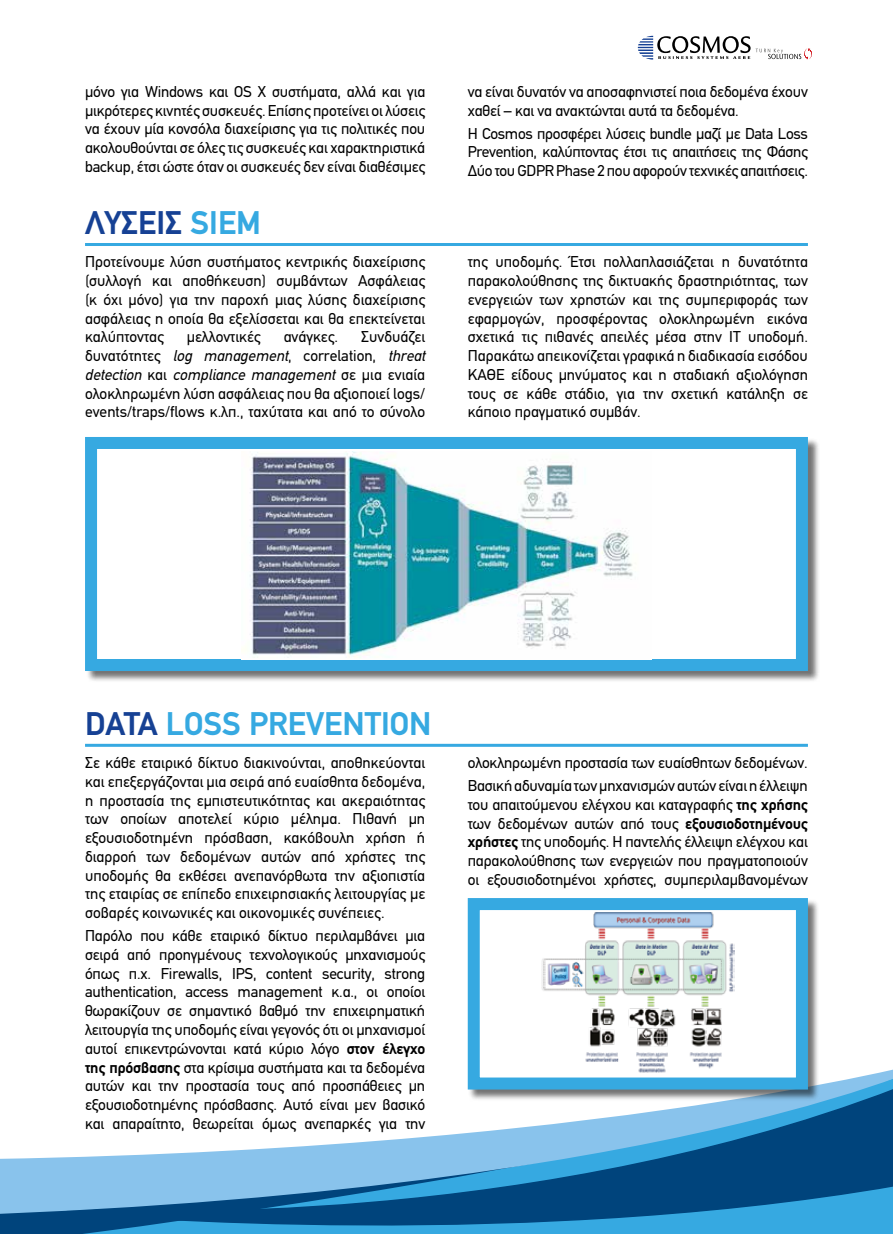
<style>
.page{position:relative;width:893px;height:1234px;background:#fff}
.page>*{position:absolute;margin:0;border:0;box-sizing:border-box;transform-origin:0 0}
.t1{font:700 33px "PF Din Text";color:#36a9e1}
.t2{font:700 33px "PF Din Text";color:#164194}
.t3{font:15.75px/18.8px "PF Din Text";letter-spacing:-.01em;color:#000;text-align:justify}
.s1{color:#36a9e1}
.s2{font-style:italic}
.s3{color:#164194}
.s4{font-weight:700}
</style>
<div class="page">
<svg style="left:0;top:1043px;width:468px;height:190px"></svg>
<svg style="left:0;top:1058px;width:893px;height:162px"></svg>
<svg style="left:72px;top:1070px;width:821px;height:163px"></svg>
<hr style="left:85px;top:243px;width:723px;height:3px;background:#36a9e1">
<hr style="left:85px;top:743px;width:723px;height:3px;background:#36a9e1">
<div style="left:86px;top:438px;width:734px;height:244px;background:#000;opacity:.55"></div>
<div style="left:85px;top:437px;width:723px;height:234px;background:#fff;border:12px solid #36a9e1"></div>
<img style="left:241px;top:452px;width:411px;height:207px">
<div style="left:469px;top:898px;width:351px;height:203px;background:#000;opacity:.55"></div>
<div style="left:468px;top:897px;width:340px;height:192px;background:#fff;border:12px solid #36a9e1"></div>
<img style="left:541px;top:912px;width:194px;height:161px">
<svg style="left:638px;top:36px;width:174px;height:24px"></svg>
<p class="t3" style="left:85px;top:82px;width:342px">μόνο για Windows και OS X συστήματα, αλλά και για μικρότερες κινητές συσκευές. Επίσης προτείνει οι λύσεις να έχουν μία κονσόλα διαχείρισης για τις πολιτικές που ακολουθούνται σε όλες τις συσκευές και χαρακτηριστικά backup, έτσι ώστε όταν οι συσκευές δεν είναι διαθέσιμες</p>
<p class="t3" style="left:468px;top:82px;width:342px">να είναι δυνατόν να αποσαφηνιστεί ποια δεδομένα έχουν χαθεί – και να ανακτώνται αυτά τα δεδομένα.</p>
<p class="t3" style="left:468px;top:124px;width:342px">Η Cosmos προσφέρει λύσεις bundle μαζί με Data Loss Prevention, καλύπτοντας έτσι τις απαιτήσεις της Φάσης Δύο του GDPR Phase 2 που αφορούν τεχνικές απαιτήσεις.</p>
<h1 class="t2" style="left:85px;top:203px;width:177px">ΛΥΣΕΙΣ <span class="s1">SIEM</span></h1>
<p class="t3" style="left:85px;top:252px;width:342px">Προτείνουμε λύση συστήματος κεντρικής διαχείρισης (συλλογή και αποθήκευση) συμβάντων Ασφάλειας (κ όχι μόνο) για την παροχή μιας λύσης διαχείρισης ασφάλειας η οποία θα εξελίσσεται και θα επεκτείνεται καλύπτοντας</p>
<p class="t3" style="left:85px;top:327px;width:342px;text-indent:276px">Συνδυάζει δυνατότητες <span class="s2">log management</span>, correlation, <span class="s2">threat detection</span> και <span class="s2">compliance management</span> σε μια ενιαία ολοκληρωμένη λύση ασφάλειας που θα αξιοποιεί logs/ events/traps/flows κ.λπ., ταχύτατα και από το σύνολο</p>
<p class="t3" style="left:187px;top:327px;width:75px">μελλοντικές</p>
<p class="t3" style="left:284px;top:327px;width:56px">ανάγκες.</p>
<p class="t3" style="left:468px;top:252px;width:342px">της υποδομής. Έτσι πολλαπλασιάζεται η δυνατότητα παρακολούθησης της δικτυακής δραστηριότητας, των ενεργειών των χρηστών και της συμπεριφοράς των εφαρμογών, προσφέροντας ολοκληρωμένη εικόνα σχετικά τις πιθανές απειλές μέσα στην IT υποδομή.<br>Παρακάτω απεικονίζεται γραφικά η διαδικασία εισόδου ΚΑΘΕ είδους μηνύματος και η σταδιακή αξιολόγηση τους σε κάθε στάδιο, για την σχετική κατάληξη σε κάποιο πραγματικό συμβάν.</p>
<h1 class="t1" style="left:85px;top:703px;width:348px"><span class="s3">DATA</span> LOSS PREVENTION</h1>
<p class="t3" style="left:85px;top:753px;width:342px">Σε κάθε εταιρικό δίκτυο διακινούνται, αποθηκεύονται και επεξεργάζονται μια σειρά από ευαίσθητα δεδομένα, η προστασία της εμπιστευτικότητας και ακεραιότητας των οποίων αποτελεί κύριο μέλημα. Πιθανή μη εξουσιοδοτημένη πρόσβαση, κακόβουλη χρήση ή διαρροή των δεδομένων αυτών από χρήστες της υποδομής θα εκθέσει ανεπανόρθωτα την αξιοπιστία της εταιρίας σε επίπεδο επιχειρησιακής λειτουργίας με σοβαρές κοινωνικές και οικονομικές συνέπειες.</p>
<p class="t3" style="left:85px;top:926px;width:342px">Παρόλο που κάθε εταιρικό δίκτυο περιλαμβάνει μια σειρά από προηγμένους τεχνολογικούς μηχανισμούς όπως π.χ. Firewalls, IPS, content security, strong authentication, access management κ.α., οι οποίοι θωρακίζουν σε σημαντικό βαθμό την επιχειρηματική λειτουργία της υποδομής είναι γεγονός ότι οι μηχανισμοί αυτοί επικεντρώνονται κατά κύριο λόγο <span class="s4">στον έλεγχο της πρόσβασης</span> στα κρίσιμα συστήματα και τα δεδομένα αυτών και την προστασία τους από προσπάθειες μη εξουσιοδοτημένης πρόσβασης. Αυτό είναι μεν βασικό και απαραίτητο, θεωρείται όμως ανεπαρκές για την</p>
<p class="t3" style="left:468px;top:751px;width:342px;line-height:23px">ολοκληρωμένη προστασία των ευαίσθητων δεδομένων.<br>Βασική αδυναμία των μηχανισμών αυτών είναι η έλλειψη</p>
<p class="t3" style="left:468px;top:794px;width:342px">του απαιτούμενου ελέγχου και καταγραφής <span class="s4">της χρήσης </span>των δεδομένων αυτών από τους <span class="s4">εξουσιοδοτημένους χρήστες</span> της υποδομής. Η παντελής έλλειψη ελέγχου και παρακολούθησης των ενεργειών που πραγματοποιούν οι εξουσιοδοτημένοι χρήστες, συμπεριλαμβανομένων</p>
</div>
